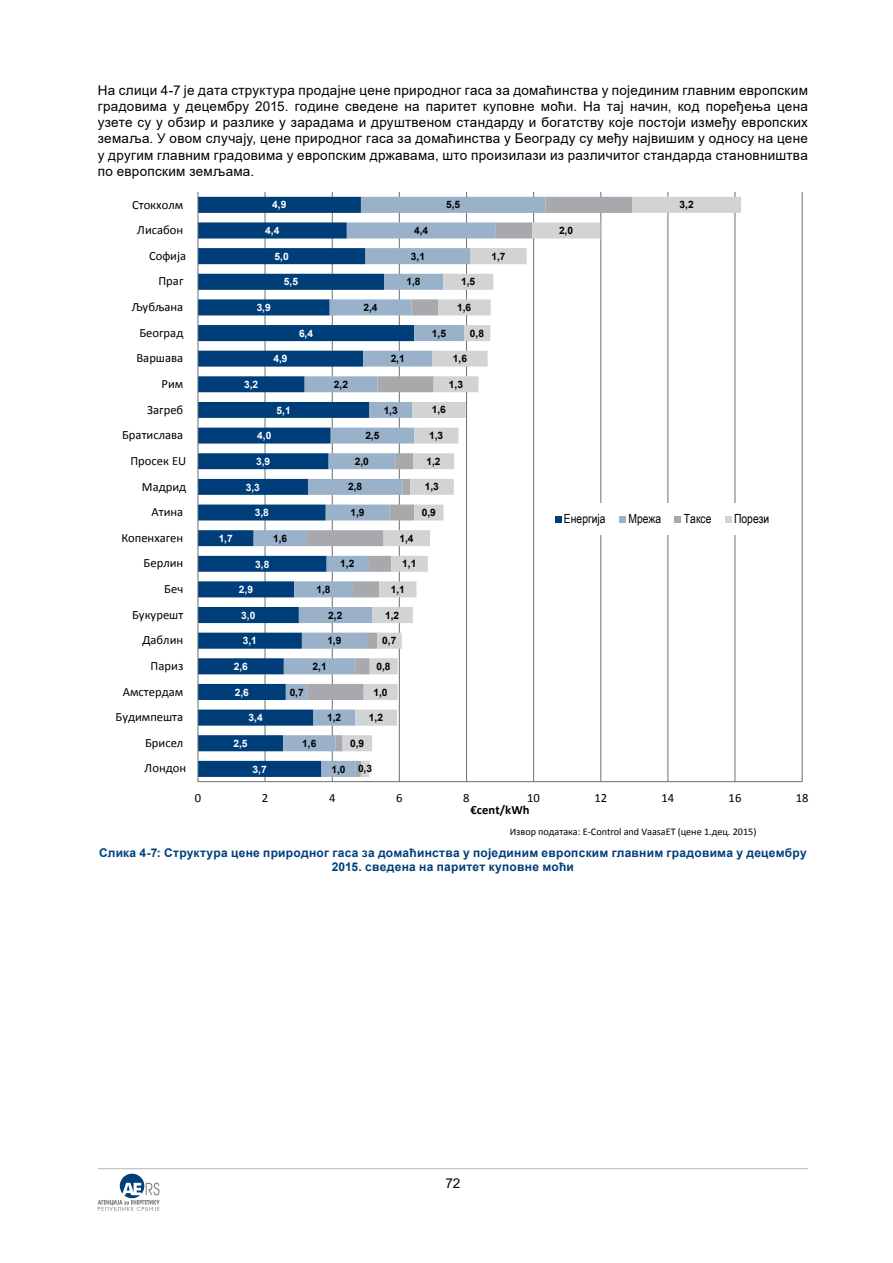
<style>
.page{position:relative;width:893px;height:1263px;background:#fff}
.page>*{position:absolute;margin:0;border:0;box-sizing:border-box;transform-origin:0 0}
.t1{font:13.5px/16.2px "Arial";letter-spacing:.02em;color:#000;text-align:justify}
.t2{font:12.6px "Calibri";color:#000}
.t3{font:12.6px "Arial Narrow";color:#000}
.t4{font:700 12.6px "Calibri";color:#000}
.t5{font:700 12px/14.4px "Arial";letter-spacing:.02em;color:#003e7a;text-align:center}
.t6{font:700 10.2px "Arial";color:#000}
.t7{font:700 10.2px "Arial";color:#fff}
.t8{font:10.2px "Calibri";color:#000}
</style>
<div class="page">
<hr style="left:98px;top:1168px;width:710px;height:1px;background:#bcbec0">
<svg style="left:98px;top:1174px;width:62px;height:37px"></svg>
<hr style="left:802px;top:192px;width:1px;height:590px;background:#6d6e71">
<hr style="left:735px;top:192px;width:1px;height:590px;background:#6d6e71">
<hr style="left:668px;top:192px;width:1px;height:590px;background:#6d6e71">
<hr style="left:601px;top:192px;width:1px;height:590px;background:#6d6e71">
<hr style="left:533px;top:192px;width:1px;height:590px;background:#6d6e71">
<hr style="left:466px;top:192px;width:1px;height:590px;background:#6d6e71">
<hr style="left:399px;top:192px;width:1px;height:590px;background:#6d6e71">
<hr style="left:332px;top:192px;width:1px;height:590px;background:#6d6e71">
<hr style="left:265px;top:192px;width:1px;height:590px;background:#6d6e71">
<svg style="left:198px;top:197px;width:56px;height:580px;fill:#003e7a"></svg>
<svg style="left:254px;top:197px;width:53px;height:580px;fill:#003e7a"></svg>
<svg style="left:307px;top:197px;width:36px;height:580px"></svg>
<svg style="left:343px;top:197px;width:398px;height:580px"></svg>
<hr style="left:198px;top:781px;width:604px;height:1px;background:#6d6e71">
<hr style="left:197px;top:192px;width:1px;height:590px;background:#6d6e71">
<div style="left:541px;top:503px;width:238px;height:32px;background:#fff"></div>
<svg style="left:555px;top:516px;width:6px;height:6px"></svg>
<div style="left:619px;top:516px;width:7px;height:6px;background:#99b2ca"></div>
<svg style="left:675px;top:516px;width:6px;height:6px"></svg>
<svg style="left:725px;top:516px;width:6px;height:6px"></svg>
<p class="t1" style="left:98px;top:82px;width:712px">На слици 4-7 је дата структура продајне цене природног гаса за домаћинства у појединим главним европским градовима у децембру 2015. године сведене на паритет куповне моћи. На тај начин, код поређења цена узете су у обзир и разлике у зарадама и друштвеном стандарду и богатству које постоји између европских земаља. У овом случају, цене природног гаса за домаћинства у Београду су међу највишим у односу на цене у другим главним градовима у европским државама, што произилази из различитог стандарда становништва по европским земљама.</p>
<p class="t2" style="left:132px;top:196px;width:53px">Стокхолм</p>
<p class="t7" style="left:272px;top:198px;width:16px">4,9</p>
<p class="t6" style="left:446px;top:198px;width:16px">5,5</p>
<p class="t6" style="left:680px;top:198px;width:16px">3,2</p>
<p class="t2" style="left:137px;top:221px;width:48px">Лисабон</p>
<p class="t7" style="left:265px;top:223px;width:16px">4,4</p>
<p class="t6" style="left:414px;top:223px;width:16px">4,4</p>
<p class="t6" style="left:559px;top:223px;width:16px">2,0</p>
<p class="t2" style="left:149px;top:247px;width:39px">Софија</p>
<p class="t7" style="left:275px;top:249px;width:16px">5,0</p>
<p class="t6" style="left:411px;top:249px;width:16px">3,1</p>
<p class="t6" style="left:491px;top:249px;width:16px">1,7</p>
<p class="t2" style="left:158px;top:272px;width:26px">Праг</p>
<p class="t7" style="left:284px;top:275px;width:16px">5,5</p>
<p class="t6" style="left:406px;top:275px;width:16px">1,8</p>
<p class="t6" style="left:461px;top:274px;width:16px">1,5</p>
<p class="t2" style="left:132px;top:298px;width:53px">Љубљана</p>
<p class="t7" style="left:257px;top:300px;width:16px">3,9</p>
<p class="t6" style="left:363px;top:300px;width:16px">2,4</p>
<p class="t6" style="left:457px;top:300px;width:16px">1,6</p>
<p class="t2" style="left:139px;top:324px;width:45px">Београд</p>
<p class="t7" style="left:299px;top:326px;width:16px">6,4</p>
<p class="t6" style="left:432px;top:326px;width:16px">1,5</p>
<p class="t6" style="left:470px;top:326px;width:16px">0,8</p>
<p class="t2" style="left:136px;top:349px;width:48px">Варшава</p>
<p class="t7" style="left:273px;top:352px;width:16px">4,9</p>
<p class="t6" style="left:391px;top:351px;width:16px">2,1</p>
<p class="t6" style="left:453px;top:351px;width:16px">1,6</p>
<p class="t2" style="left:162px;top:375px;width:23px">Рим</p>
<p class="t7" style="left:244px;top:377px;width:16px">3,2</p>
<p class="t6" style="left:334px;top:377px;width:16px">2,2</p>
<p class="t6" style="left:449px;top:377px;width:16px">1,3</p>
<p class="t2" style="left:147px;top:401px;width:37px">Загреб</p>
<p class="t7" style="left:277px;top:403px;width:16px">5,1</p>
<p class="t6" style="left:384px;top:403px;width:16px">1,3</p>
<p class="t6" style="left:432px;top:403px;width:16px">1,6</p>
<p class="t2" style="left:122px;top:426px;width:63px">Братислава</p>
<p class="t7" style="left:257px;top:428px;width:16px">4,0</p>
<p class="t6" style="left:365px;top:428px;width:16px">2,5</p>
<p class="t6" style="left:429px;top:428px;width:16px">1,3</p>
<p class="t2" style="left:130px;top:452px;width:57px">Просек EU</p>
<p class="t7" style="left:256px;top:454px;width:16px">3,9</p>
<p class="t6" style="left:355px;top:454px;width:16px">2,0</p>
<p class="t6" style="left:426px;top:454px;width:16px">1,2</p>
<p class="t2" style="left:142px;top:478px;width:46px">Мадрид</p>
<p class="t7" style="left:246px;top:480px;width:16px">3,3</p>
<p class="t6" style="left:348px;top:480px;width:16px">2,8</p>
<p class="t6" style="left:425px;top:480px;width:16px">1,3</p>
<p class="t2" style="left:152px;top:503px;width:33px">Атина</p>
<p class="t7" style="left:255px;top:505px;width:16px">3,8</p>
<p class="t6" style="left:350px;top:505px;width:16px">1,9</p>
<p class="t6" style="left:422px;top:505px;width:16px">0,9</p>
<p class="t3" style="left:564px;top:510px;width:43px">Енергија</p>
<p class="t3" style="left:628px;top:510px;width:34px">Мрежа</p>
<p class="t3" style="left:684px;top:510px;width:29px">Таксе</p>
<p class="t3" style="left:734px;top:510px;width:37px">Порези</p>
<p class="t2" style="left:121px;top:529px;width:63px">Копенхаген</p>
<p class="t7" style="left:219px;top:531px;width:16px">1,7</p>
<p class="t6" style="left:273px;top:531px;width:16px">1,6</p>
<p class="t6" style="left:399px;top:531px;width:16px">1,4</p>
<p class="t2" style="left:144px;top:554px;width:41px">Берлин</p>
<p class="t7" style="left:255px;top:557px;width:16px">3,8</p>
<p class="t6" style="left:340px;top:557px;width:16px">1,2</p>
<p class="t6" style="left:402px;top:556px;width:16px">1,1</p>
<p class="t2" style="left:164px;top:580px;width:20px">Беч</p>
<p class="t7" style="left:239px;top:582px;width:16px">2,9</p>
<p class="t6" style="left:316px;top:582px;width:16px">1,8</p>
<p class="t6" style="left:391px;top:582px;width:16px">1,1</p>
<p class="t2" style="left:132px;top:606px;width:53px">Букурешт</p>
<p class="t7" style="left:241px;top:608px;width:16px">3,0</p>
<p class="t6" style="left:328px;top:608px;width:16px">2,2</p>
<p class="t6" style="left:385px;top:608px;width:16px">1,2</p>
<p class="t2" style="left:143px;top:631px;width:42px">Даблин</p>
<p class="t7" style="left:243px;top:634px;width:16px">3,1</p>
<p class="t6" style="left:327px;top:633px;width:16px">1,9</p>
<p class="t6" style="left:382px;top:633px;width:16px">0,7</p>
<p class="t2" style="left:151px;top:657px;width:34px">Париз</p>
<p class="t7" style="left:234px;top:659px;width:16px">2,6</p>
<p class="t6" style="left:313px;top:659px;width:16px">2,1</p>
<p class="t6" style="left:376px;top:659px;width:16px">0,8</p>
<p class="t2" style="left:123px;top:683px;width:62px">Амстердам</p>
<p class="t7" style="left:235px;top:685px;width:16px">2,6</p>
<p class="t6" style="left:290px;top:685px;width:16px">0,7</p>
<p class="t6" style="left:374px;top:685px;width:16px">1,0</p>
<p class="t2" style="left:116px;top:708px;width:69px">Будимпешта</p>
<p class="t7" style="left:249px;top:710px;width:16px">3,4</p>
<p class="t6" style="left:327px;top:710px;width:16px">1,2</p>
<p class="t6" style="left:369px;top:710px;width:16px">1,2</p>
<p class="t2" style="left:145px;top:734px;width:40px">Брисел</p>
<p class="t7" style="left:234px;top:736px;width:16px">2,5</p>
<p class="t6" style="left:302px;top:736px;width:16px">1,6</p>
<p class="t6" style="left:350px;top:736px;width:16px">0,9</p>
<p class="t2" style="left:145px;top:759px;width:43px">Лондон</p>
<p class="t7" style="left:253px;top:762px;width:16px">3,7</p>
<p class="t6" style="left:331px;top:762px;width:16px">1,0</p>
<p class="t6" style="left:358px;top:762px;width:16px">0,3</p>
<p class="t2" style="left:195px;top:789px;width:8px">0</p>
<p class="t2" style="left:262px;top:789px;width:8px">2</p>
<p class="t2" style="left:329px;top:789px;width:8px">4</p>
<p class="t2" style="left:396px;top:789px;width:8px">6</p>
<p class="t2" style="left:463px;top:789px;width:8px">8</p>
<p class="t2" style="left:527px;top:789px;width:14px">10</p>
<p class="t2" style="left:594px;top:789px;width:14px">12</p>
<p class="t2" style="left:661px;top:789px;width:14px">14</p>
<p class="t2" style="left:729px;top:789px;width:14px">16</p>
<p class="t2" style="left:796px;top:789px;width:14px">18</p>
<p class="t4" style="left:471px;top:801px;width:60px">€cent/kWh</p>
<p class="t8" style="left:510px;top:825px;width:248px">Извор података: E-Control and VaasaET (цене 1.дец. 2015)</p>
<p class="t5" style="left:99px;top:846px;width:709px">Слика 4-7: Структура цене природног гаса за домаћинства у појединим европским главним градовима у децембру<br>2015. сведена на паритет куповне моћи</p>
<p class="t1" style="left:445px;top:1175px;width:17px">72</p>
</div>
